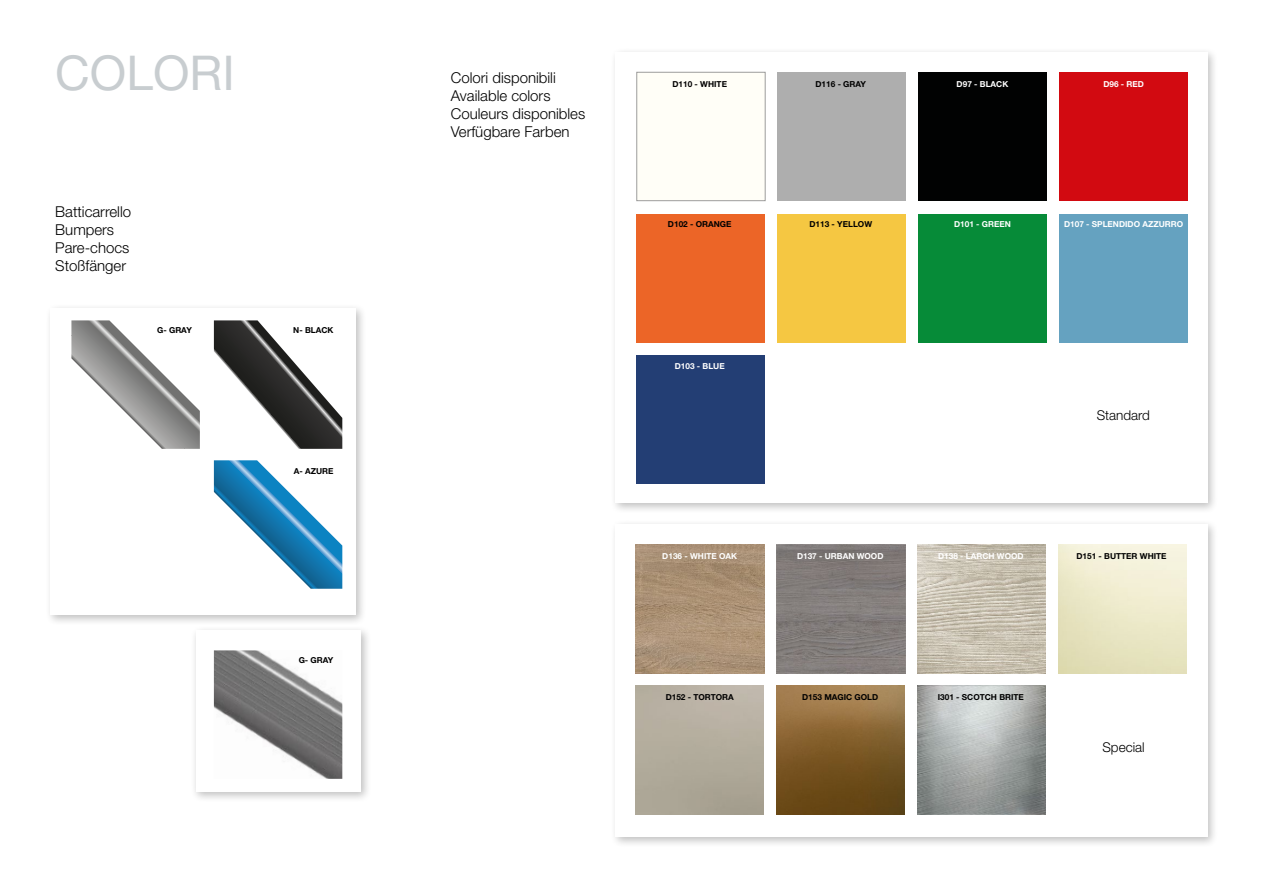
<style>
.page{position:relative;width:1263px;height:893px;background:#fff}
.page>*{position:absolute;margin:0;border:0;box-sizing:border-box;transform-origin:0 0}
.t1{font:48px "Helvetica Neue LT Std";color:#c8cdd0}
.t2{font:300 15px/18px "Helvetica Neue LT Std";color:#000}
.t3{font:300 13.5px "Helvetica Neue LT Std";color:#000}
.t4{font:700 8.25px "Helvetica Neue LT Std";color:#000}
.t5{font:700 8.25px "Helvetica Neue LT Std";color:#fff}
</style>
<div class="page">
<div style="left:45px;top:303px;width:321px;height:323px;background:#000;opacity:.25"></div>
<div style="left:50px;top:308px;width:305px;height:306px;background:#fff"></div>
<div style="left:190px;top:625px;width:182px;height:178px;background:#000;opacity:.25"></div>
<div style="left:196px;top:630px;width:165px;height:162px;background:#fff"></div>
<div style="left:610px;top:520px;width:608px;height:328px;background:#000;opacity:.25"></div>
<svg style="left:615px;top:524px;width:592px;height:313px"></svg>
<div style="left:610px;top:47px;width:609px;height:467px;background:#000;opacity:.25"></div>
<div style="left:615px;top:52px;width:593px;height:451px;background:#fff"></div>
<svg style="left:71px;top:320px;width:129px;height:129px"></svg>
<svg style="left:214px;top:320px;width:128px;height:129px"></svg>
<svg style="left:214px;top:460px;width:128px;height:129px"></svg>
<img style="left:214px;top:650px;width:128px;height:129px">
<div style="left:636px;top:214px;width:129px;height:128px;background:#ec6527"></div>
<div style="left:778px;top:72px;width:128px;height:128px;background:#aeaeae"></div>
<div style="left:636px;top:72px;width:129px;height:129px;background:#fffef7;border:1px solid #9d9d9c"></div>
<div style="left:636px;top:355px;width:129px;height:128px;background:#233e74"></div>
<div style="left:1059px;top:72px;width:129px;height:129px;background:#d20a11"></div>
<div style="left:918px;top:72px;width:129px;height:128px;background:#010202"></div>
<div style="left:1059px;top:214px;width:129px;height:128px;background:#65a2c0"></div>
<div style="left:777px;top:214px;width:129px;height:128px;background:#f5c742"></div>
<div style="left:918px;top:214px;width:129px;height:128px;background:#068b38"></div>
<img style="left:636px;top:545px;width:128px;height:128px">
<img style="left:777px;top:545px;width:128px;height:128px">
<img style="left:917px;top:545px;width:129px;height:128px">
<img style="left:776px;top:686px;width:129px;height:128px">
<img style="left:917px;top:686px;width:129px;height:128px">
<h1 class="t1" style="left:55px;top:44px;width:181px">COLORI</h1>
<h2 class="t2" style="left:55px;top:202px;width:77px">Batticarrello<br>Bumpers<br>Pare-chocs<br>Stoßfänger</h2>
<p class="t4" style="left:157px;top:325px;width:36px">G- GRAY</p>
<p class="t4" style="left:293px;top:325px;width:42px">N- BLACK</p>
<p class="t4" style="left:294px;top:466px;width:41px">A- AZURE</p>
<p class="t4" style="left:299px;top:655px;width:36px">G- GRAY</p>
<h2 class="t2" style="left:451px;top:68px;width:136px">Colori disponibili<br>Available colors<br>Couleurs disponibles<br>Verfügbare Farben</h2>
<p class="t4" style="left:672px;top:79px;width:56px">D110 - WHITE</p>
<p class="t4" style="left:815px;top:79px;width:52px">D116 - GRAY</p>
<p class="t5" style="left:957px;top:79px;width:53px">D97 - BLACK</p>
<p class="t5" style="left:1103px;top:79px;width:42px">D96 - RED</p>
<p class="t4" style="left:668px;top:219px;width:65px">D102 - ORANGE</p>
<p class="t4" style="left:809px;top:219px;width:64px">D113 - YELLOW</p>
<p class="t5" style="left:954px;top:219px;width:58px">D101 - GREEN</p>
<p class="t5" style="left:1064px;top:219px;width:121px">D107 - SPLENDIDO AZZURRO</p>
<p class="t5" style="left:675px;top:361px;width:51px">D103 - BLUE</p>
<h3 class="t3" style="left:1097px;top:407px;width:55px">Standard</h3>
<p class="t5" style="left:662px;top:551px;width:76px">D136 - WHITE OAK</p>
<p class="t5" style="left:797px;top:551px;width:88px">D137 - URBAN WOOD</p>
<p class="t5" style="left:938px;top:551px;width:87px">D138 - LARCH WOOD</p>
<p class="t4" style="left:1076px;top:551px;width:92px">D151 - BUTTER WHITE</p>
<p class="t4" style="left:666px;top:692px;width:70px">D152 - TORTORA</p>
<p class="t4" style="left:802px;top:692px;width:78px">D153 MAGIC GOLD</p>
<p class="t4" style="left:938px;top:692px;width:88px">I301 - SCOTCH BRITE</p>
<h3 class="t3" style="left:1102px;top:739px;width:44px">Special</h3>
</div>
